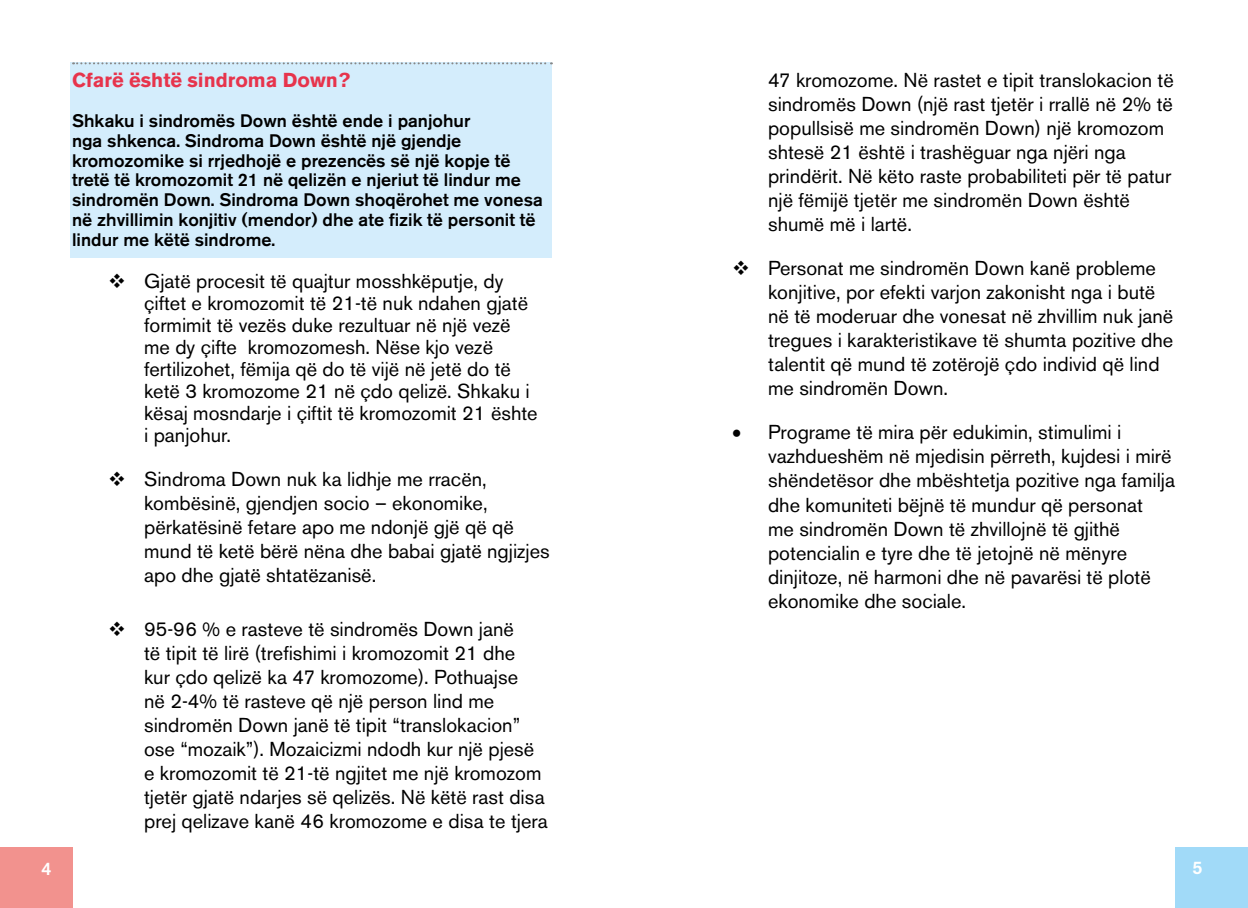
<style>
.page{position:relative;width:1248px;height:908px;background:#fff}
.page>*{position:absolute;margin:0;border:0;box-sizing:border-box;transform-origin:0 0}
.t1{font:20px/24px "Akzidenz Grotesk BE";color:#000}
.t2{font:700 20px "Akzidenz Grotesk BE";color:#e7344c}
.t3{font:500 18px/19.8px "Akzidenz Grotesk BE";color:#000}
.t4{font:500 18px "Akzidenz Grotesk BE";color:#fff}
</style>
<div class="page">
<div style="left:71px;top:62px;width:481px;height:195px;background:#d4edfc"></div>
<svg style="left:73px;top:62px;width:479px;height:2px"></svg>
<div style="left:1175px;top:847px;width:72px;height:60px;background:#a1daf8"></div>
<div style="left:0;top:847px;width:72px;height:60px;background:#f2928e"></div>
<p class="t2" style="left:72px;top:68px;width:279px">Cfarë është sindroma Down?</p>
<p class="t3" style="left:72px;top:110px;width:472px">Shkaku i sindromës Down është ende i panjohur<br>nga shkenca. Sindroma Down është një gjendje kromozomike si rrjedhojë e prezencës së një kopje të tretë të kromozomit 21 në qelizën e njeriut të lindur me sindromën Down. Sindroma Down shoqërohet me vonesa në zhvillimin konjitiv (mendor) dhe ate fizik të personit të lindur me këtë sindrome.</p>
<p class="t1" style="left:144px;top:270px;width:395px;line-height:22px;text-indent:-36px">❖ Gjatë procesit të quajtur mosshkëputje, dy çiftet e kromozomit të 21-të nuk ndahen gjatë formimit të vezës duke rezultuar në një vezë me dy çifte kromozomesh. Nëse kjo vezë fertilizohet, fëmija që do të vijë në jetë do të ketë 3 kromozome 21 në çdo qelizë. Shkaku i kësaj mosndarje i çiftit të kromozomit 21 ështe i panjohur.</p>
<p class="t1" style="left:144px;top:467px;width:407px;text-indent:-36px">❖ Sindroma Down nuk ka lidhje me rracën, kombësinë, gjendjen socio – ekonomike, përkatësinë fetare apo me ndonjë gjë që që mund të ketë bërë nëna dhe babai gjatë ngjizjes apo dhe gjatë shtatëzanisë.</p>
<p class="t1" style="left:144px;top:617px;width:405px;text-indent:-36px">❖ 95-96 % e rasteve të sindromës Down janë<br>të tipit të lirë (trefishimi i kromozomit 21 dhe<br>kur çdo qelizë ka 47 kromozome). Pothuajse<br>në 2-4% të rasteve që një person lind me sindromën Down janë të tipit “translokacion” ose “mozaik”). Mozaicizmi ndodh kur një pjesë e kromozomit të 21-të ngjitet me një kromozom tjetër gjatë ndarjes së qelizës. Në këtë rast disa prej qelizave kanë 46 kromozome e disa te tjera</p>
<p class="t1" style="left:768px;top:68px;width:407px">47 kromozome. Në rastet e tipit translokacion të sindromës Down (një rast tjetër i rrallë në 2% të popullsisë me sindromën Down) një kromozom shtesë 21 është i trashëguar nga njëri nga prindërit. Në këto raste probabiliteti për të patur një fëmijë tjetër me sindromën Down është shumë më i lartë.</p>
<p class="t1" style="left:768px;top:256px;width:407px;text-indent:-36px">❖ Personat me sindromën Down kanë probleme konjitive, por efekti varjon zakonisht nga i butë në të moderuar dhe vonesat në zhvillim nuk janë tregues i karakteristikave të shumta pozitive dhe talentit që mund të zotërojë çdo individ që lind me sindromën Down.</p>
<p class="t1" style="left:768px;top:420px;width:408px;text-indent:-36px">• Programe të mira për edukimin, stimulimi i vazhdueshëm në mjedisin përreth, kujdesi i mirë shëndetësor dhe mbështetja pozitive nga familja dhe komuniteti bëjnë të mundur që personat<br>me sindromën Down të zhvillojnë të gjithë potencialin e tyre dhe të jetojnë në mënyre dinjitoze, në harmoni dhe në pavarësi të plotë ekonomike dhe sociale.</p>
<p class="t4" style="left:41px;top:857px;width:12px">4</p>
<p class="t4" style="left:1192px;top:855px;width:12px">5</p>
</div>
